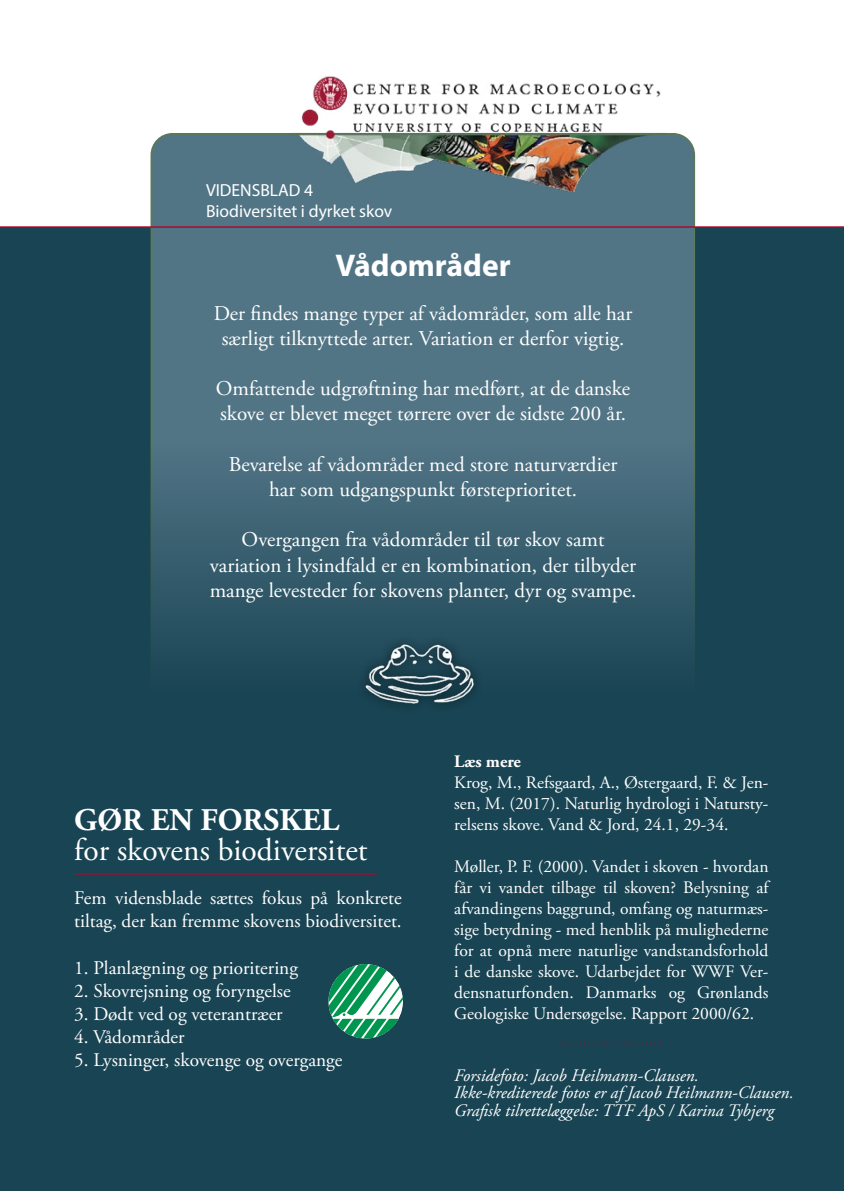
<style>
.page{position:relative;width:844px;height:1191px;background:#fff}
.page>*{position:absolute;margin:0;border:0;box-sizing:border-box;transform-origin:0 0}
.Tiltag_-_brødtekst_1{font:31.5px "Adobe Garamond Pro";color:#fff}
.Tiltag_-_brødtekst_1-2{font:700 31.5px "Adobe Garamond Pro";color:#fff}
.Overskrift{font:700 31.5px "Myriad Pro";color:#fff}
.Brødtekst{font:21px/25.2px "Adobe Garamond Pro";color:#fff}
.Tiltag_-_brødtekst_1-3{font:19.25px/23.1px "Adobe Garamond Pro";color:#fff}
.Brødtekst-2{font:17.5px/21px "Adobe Garamond Pro";color:#fff;text-align:justify}
.Billedtekster{font:italic 17.5px "Adobe Garamond Pro";color:#fff}
.Tiltag_-_brødtekst_1-4{font:17.5px "Myriad Pro";color:#fff}
.Brødtekst-3{font:700 17.5px "Adobe Garamond Pro";color:#fff}
</style>
<div class="page">
<div style="left:0;top:228px;width:843px;height:963px;background:#194453"></div>
<svg style="left:151px;top:134px;width:543px;height:592px;fill:#527585"></svg>
<hr style="left:75px;top:873px;width:301px;height:1px;background:#a90a2e">
<div style="left:355px;top:634px;width:129px;height:79px;background:#000;opacity:.75"></div>
<img style="left:358px;top:637px;width:120px;height:70px">
<hr style="left:0;top:226px;width:843px;height:2px;background:#a90a2e">
<svg style="left:562px;top:1042px;width:99px;height:2px"></svg>
<img style="left:289px;top:76px;width:378px;height:116px">
<svg style="left:328px;top:964px;width:75px;height:74px"></svg>
<p class="Tiltag_-_brødtekst_1-4" style="left:206px;top:179px;width:109px">VIDENSBLAD 4</p>
<p class="Tiltag_-_brødtekst_1-4" style="left:206px;top:200px;width:188px">Biodiversitet i dyrket skov</p>
<p class="Overskrift" style="left:335px;top:245px;width:177px">Vådområder</p>
<p class="Brødtekst" style="left:214px;top:301px;width:420px;text-align:center">Der findes mange typer af vådområder, som alle har særligt tilknyttede arter. Variation er derfor vigtig.</p>
<p class="Brødtekst" style="left:216px;top:377px;width:415px">Omfattende udgrøftning har medført, at de danske skove er blevet meget tørrere over de sidste 200 år.</p>
<p class="Brødtekst" style="left:229px;top:452px;width:390px">Bevarelse af vådområder med store naturværdier</p>
<p class="Brødtekst" style="left:269px;top:477px;width:309px">har som udgangspunkt førsteprioritet.</p>
<p class="Brødtekst" style="left:241px;top:528px;width:364px">Overgangen fra vådområder til tør skov samt</p>
<p class="Brødtekst" style="left:210px;top:553px;width:428px">variation i lysindfald er en kombination, der tilbyder mange levesteder for skovens planter, dyr og svampe.</p>
<p class="Tiltag_-_brødtekst_1-2" style="left:74px;top:802px;width:266px">GØR EN FORSKEL</p>
<p class="Tiltag_-_brødtekst_1" style="left:74px;top:831px;width:295px">for skovens biodiversitet</p>
<p class="Tiltag_-_brødtekst_1-3" style="left:74px;top:887px;width:329px">Fem vidensblade sættes fokus på konkrete tiltag, der kan fremme skovens biodiversitet.</p>
<p class="Tiltag_-_brødtekst_1-3" style="left:74px;top:956px;width:225px">1. Planlægning og prioritering</p>
<p class="Tiltag_-_brødtekst_1-3" style="left:74px;top:979px;width:218px">2. Skovrejsning og foryngelse</p>
<p class="Tiltag_-_brødtekst_1-3" style="left:74px;top:1003px;width:210px">3. Dødt ved og veterantræer</p>
<p class="Tiltag_-_brødtekst_1-3" style="left:74px;top:1026px;width:112px">4. Vådområder</p>
<p class="Tiltag_-_brødtekst_1-3" style="left:74px;top:1049px;width:270px">5. Lysninger, skovenge og overgange</p>
<p class="Brødtekst-3" style="left:454px;top:751px;width:68px">Læs mere</p>
<p class="Brødtekst-2" style="left:454px;top:772px;width:316px">Krog, M., Refsgaard, A., Østergaard, F. &amp; Jen&shy;sen, M. (2017). Naturlig hydrologi i Natursty&shy;relsens skove. Vand &amp; Jord, 24.1, 29-34.</p>
<p class="Brødtekst-2" style="left:454px;top:856px;width:316px">Møller, P. F. (2000). Vandet i skoven - hvordan får vi vandet tilbage til skoven? Belysning af afvandingens baggrund, omfang og naturmæs&shy;sige betydning - med henblik på mulighederne for at opnå mere naturlige vandstandsforhold i de danske skove. Udarbejdet for WWF Ver&shy;densnaturfonden. Danmarks og Grønlands Geologiske Undersøgelse. Rapport 2000/62.</p>
<p class="Billedtekster" style="left:454px;top:1064px;width:246px">Forsidefoto: Jacob Heilmann-Clausen.</p>
<p class="Billedtekster" style="left:454px;top:1082px;width:341px">Ikke-krediterede fotos er af Jacob Heilmann-Clausen.</p>
<p class="Billedtekster" style="left:454px;top:1099px;width:321px">Grafisk tilrettelæggelse: TTF ApS / Karina Tybjerg</p>
</div>
